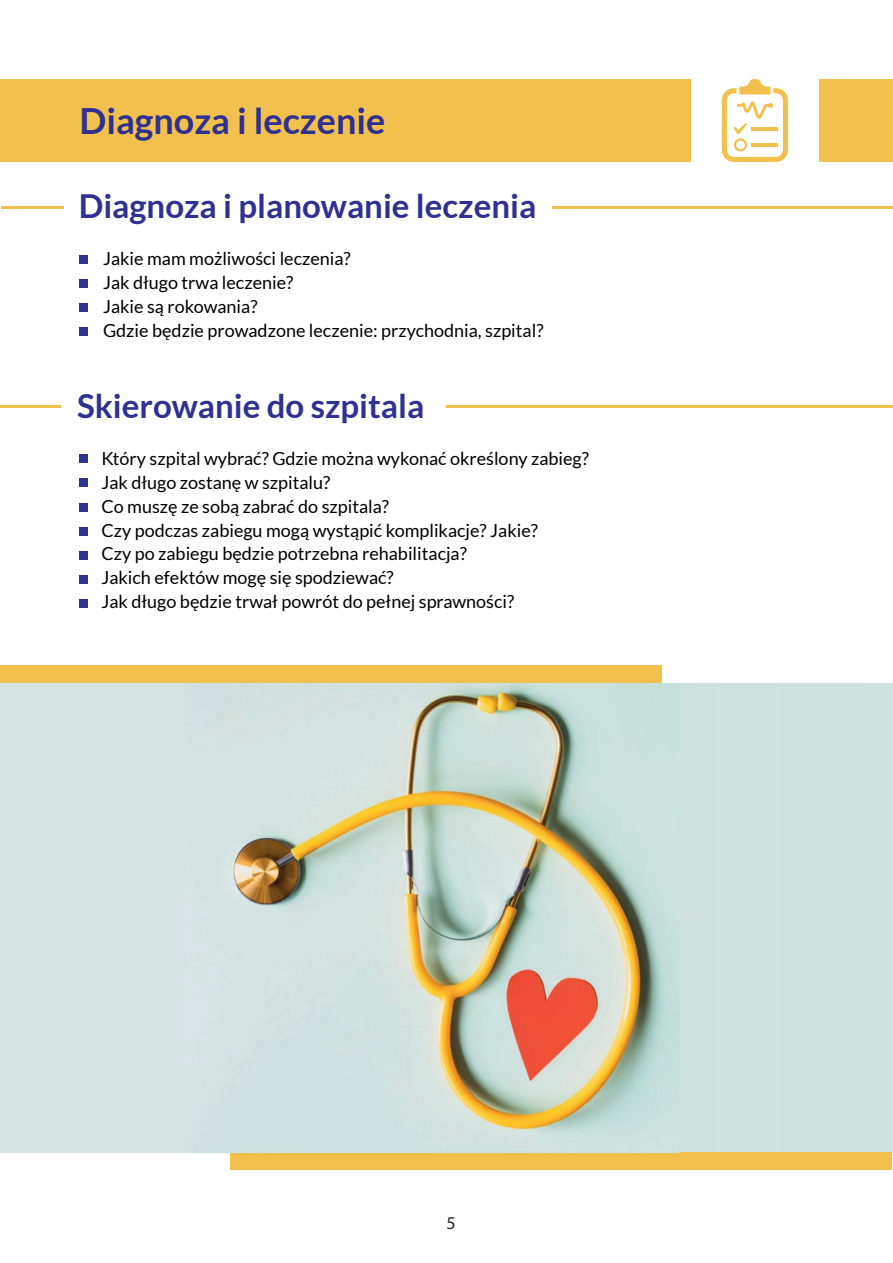
<style>
.page{position:relative;width:893px;height:1263px;background:#fff}
.page>*{position:absolute;margin:0;border:0;box-sizing:border-box;transform-origin:0 0}
.t1{font:700 36px "Lato";color:#2e3092}
.t2{font:700 33px "Lato";color:#2e3092}
.t3{font:18px/24px "Lato";color:#000001}
.t4{font:18px "Myriad Pro";color:#231f20}
</style>
<div class="page">
<div style="left:0;top:683px;width:893px;height:469px;background:#cfe1de"></div>
<hr style="left:0;top:405px;width:893px;height:3px;background:#f2c04c">
<div style="left:61px;top:393px;width:385px;height:35px;background:#fff"></div>
<div style="left:79px;top:454px;width:9px;height:9px;background:#2e3092"></div>
<div style="left:79px;top:478px;width:9px;height:9px;background:#2e3092"></div>
<div style="left:79px;top:503px;width:9px;height:9px;background:#2e3092"></div>
<div style="left:79px;top:527px;width:9px;height:9px;background:#2e3092"></div>
<div style="left:79px;top:551px;width:9px;height:9px;background:#2e3092"></div>
<div style="left:79px;top:575px;width:9px;height:9px;background:#2e3092"></div>
<div style="left:79px;top:599px;width:9px;height:9px;background:#2e3092"></div>
<div style="left:230px;top:1152px;width:662px;height:18px;background:#f2c04c"></div>
<hr style="left:1px;top:206px;width:892px;height:3px;background:#f2c04c">
<div style="left:65px;top:197px;width:487px;height:34px;background:#fff"></div>
<div style="left:0;top:79px;width:893px;height:83px;background:#f2c04c"></div>
<div style="left:691px;top:42px;width:127px;height:131px;background:#fff"></div>
<svg style="left:722px;top:79px;width:66px;height:83px"></svg>
<div style="left:79px;top:255px;width:9px;height:9px;background:#2e3092"></div>
<div style="left:79px;top:279px;width:9px;height:9px;background:#2e3092"></div>
<div style="left:79px;top:303px;width:9px;height:9px;background:#2e3092"></div>
<div style="left:79px;top:327px;width:9px;height:9px;background:#2e3092"></div>
<img style="left:184px;top:683px;width:496px;height:448px">
<div style="left:0;top:665px;width:662px;height:18px;background:#f2c04c"></div>
<h1 class="t1" style="left:79px;top:100px;width:308px">Diagnoza i leczenie</h1>
<h2 class="t2" style="left:79px;top:187px;width:459px">Diagnoza i planowanie leczenia</h2>
<p class="t3" style="left:103px;top:246px;width:442px">Jakie mam możliwości leczenia?<br>Jak długo trwa leczenie?<br>Jakie są rokowania?<br>Gdzie będzie prowadzone leczenie: przychodnia, szpital?</p>
<h2 class="t2" style="left:77px;top:387px;width:349px">Skierowanie do szpitala</h2>
<p class="t3" style="left:101px;top:446px;width:489px">Który szpital wybrać? Gdzie można wykonać określony zabieg?<br>Jak długo zostanę w szpitalu?<br>Co muszę ze sobą zabrać do szpitala?<br>Czy podczas zabiegu mogą wystąpić komplikacje? Jakie?<br>Czy po zabiegu będzie potrzebna rehabilitacja?<br>Jakich efektów mogę się spodziewać?<br>Jak długo będzie trwał powrót do pełnej sprawności?</p>
<p class="t4" style="left:446px;top:1216px;width:11px">5</p>
</div>
